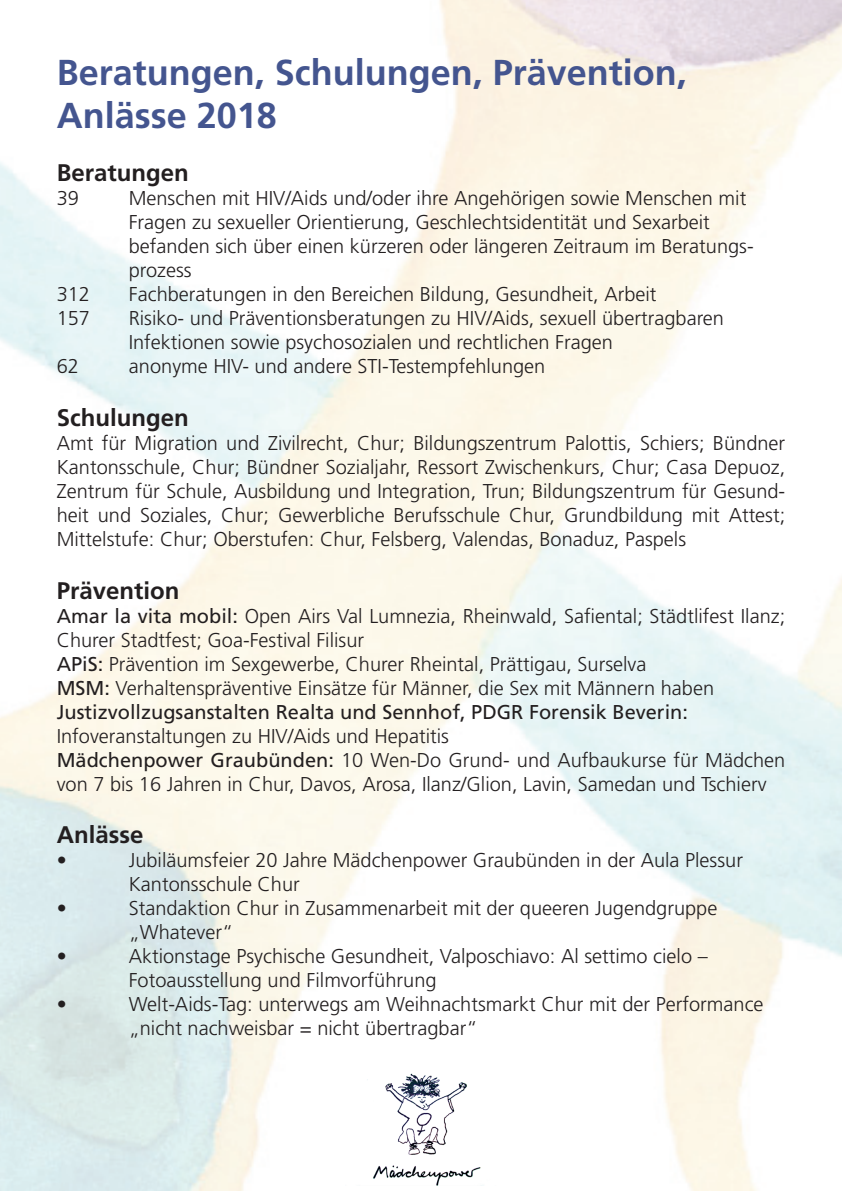
<style>
.page{position:relative;width:842px;height:1191px;background:#fff}
.page>*{position:absolute;margin:0;border:0;box-sizing:border-box;transform-origin:0 0}
.t1{font:700 36px/43.2px "Frutiger";color:#44558f}
.t2{font:700 24px "Frutiger";color:#231f20}
.t3{font:300 20px/24px "Frutiger";color:#231f20}
.s1{font-weight:400}
</style>
<div class="page">
<img style="left:367px;top:1073px;width:117px;height:112px">
<h1 class="t1" style="left:57px;top:50px;width:632px">Beratungen, Schulungen, Prävention,<br>Anlässe 2018</h1>
<p class="t2" style="left:57px;top:158px;width:134px">Beratungen</p>
<p class="t3" style="left:57px;top:186px;width:24px">39</p>
<p class="t3" style="left:129px;top:186px;width:626px">Menschen mit HIV/Aids und/oder ihre Angehörigen sowie Menschen mit Fragen zu sexueller Orientierung, Geschlechtsidentität und Sexarbeit befanden sich über einen kürzeren oder längeren Zeitraum im Beratungs&shy;prozess</p>
<p class="t3" style="left:57px;top:282px;width:35px">312</p>
<p class="t3" style="left:129px;top:282px;width:529px">Fachberatungen in den Bereichen Bildung, Gesundheit, Arbeit</p>
<p class="t3" style="left:57px;top:306px;width:35px">157</p>
<p class="t3" style="left:129px;top:306px;width:597px">Risiko- und Präventionsberatungen zu HIV/Aids, sexuell übertragbaren<br>Infektionen sowie psychosozialen und rechtlichen Fragen</p>
<p class="t3" style="left:57px;top:354px;width:24px">62</p>
<p class="t3" style="left:129px;top:354px;width:418px">anonyme HIV- und andere STI-Testempfehlungen</p>
<p class="t2" style="left:57px;top:403px;width:133px">Schulungen</p>
<p class="t3" style="left:57px;top:431px;width:730px;text-align:justify">Amt für Migration und Zivilrecht, Chur; Bildungszentrum Palottis, Schiers; Bündner Kantonsschule, Chur; Bündner Sozialjahr, Ressort Zwischenkurs, Chur; Casa Depuoz, Zentrum für Schule, Ausbildung und Integration, Trun; Bildungszentrum für Gesund&shy;heit und Soziales, Chur; Gewerbliche Berufsschule Chur, Grundbildung mit Attest; Mittelstufe: Chur; Oberstufen: Chur, Felsberg, Valendas, Bonaduz, Paspels</p>
<p class="t2" style="left:57px;top:576px;width:124px">Prävention</p>
<p class="t3" style="left:57px;top:603px;width:730px"><span class="s1">Amar la vita mobil:</span> Open Airs Val Lumnezia, Rheinwald, Safiental; Städtlifest Ilanz; Churer Stadtfest; Goa-Festival Filisur<br><span class="s1">APiS:</span> Prävention im Sexgewerbe, Churer Rheintal, Prättigau, Surselva<br><span class="s1">MSM:</span> Verhaltenspräventive Einsätze für Männer, die Sex mit Männern haben <span class="s1">Justizvollzugsanstalten Realta und Sennhof, PDGR Forensik Beverin:</span></p>
<p class="t3" style="left:57px;top:723px;width:730px">Infoveranstaltungen zu HIV/Aids und Hepatitis<br><span class="s1">Mädchenpower Graubünden:</span> 10 Wen-Do Grund- und Aufbaukurse für Mädchen von 7 bis 16 Jahren in Chur, Davos, Arosa, Ilanz/Glion, Lavin, Samedan und Tschierv</p>
<p class="t2" style="left:57px;top:821px;width:88px">Anlässe</p>
<p class="t3" style="left:57px;top:848px;width:11px">•</p>
<p class="t3" style="left:129px;top:848px;width:616px">Jubiläumsfeier 20 Jahre Mädchenpower Graubünden in der Aula Plessur<br>Kantonsschule Chur</p>
<p class="t3" style="left:57px;top:896px;width:11px">•</p>
<p class="t3" style="left:129px;top:896px;width:590px">Standaktion Chur in Zusammenarbeit mit der queeren Jugendgruppe „Whatever“</p>
<p class="t3" style="left:57px;top:944px;width:11px">•</p>
<p class="t3" style="left:129px;top:944px;width:580px">Aktionstage Psychische Gesundheit, Valposchiavo: Al settimo cielo –<br>Fotoausstellung und Filmvorführung</p>
<p class="t3" style="left:57px;top:992px;width:11px">•</p>
<p class="t3" style="left:129px;top:992px;width:636px">Welt-Aids-Tag: unterwegs am Weihnachtsmarkt Chur mit der Performance „nicht nachweisbar = nicht übertragbar“</p>
</div>
